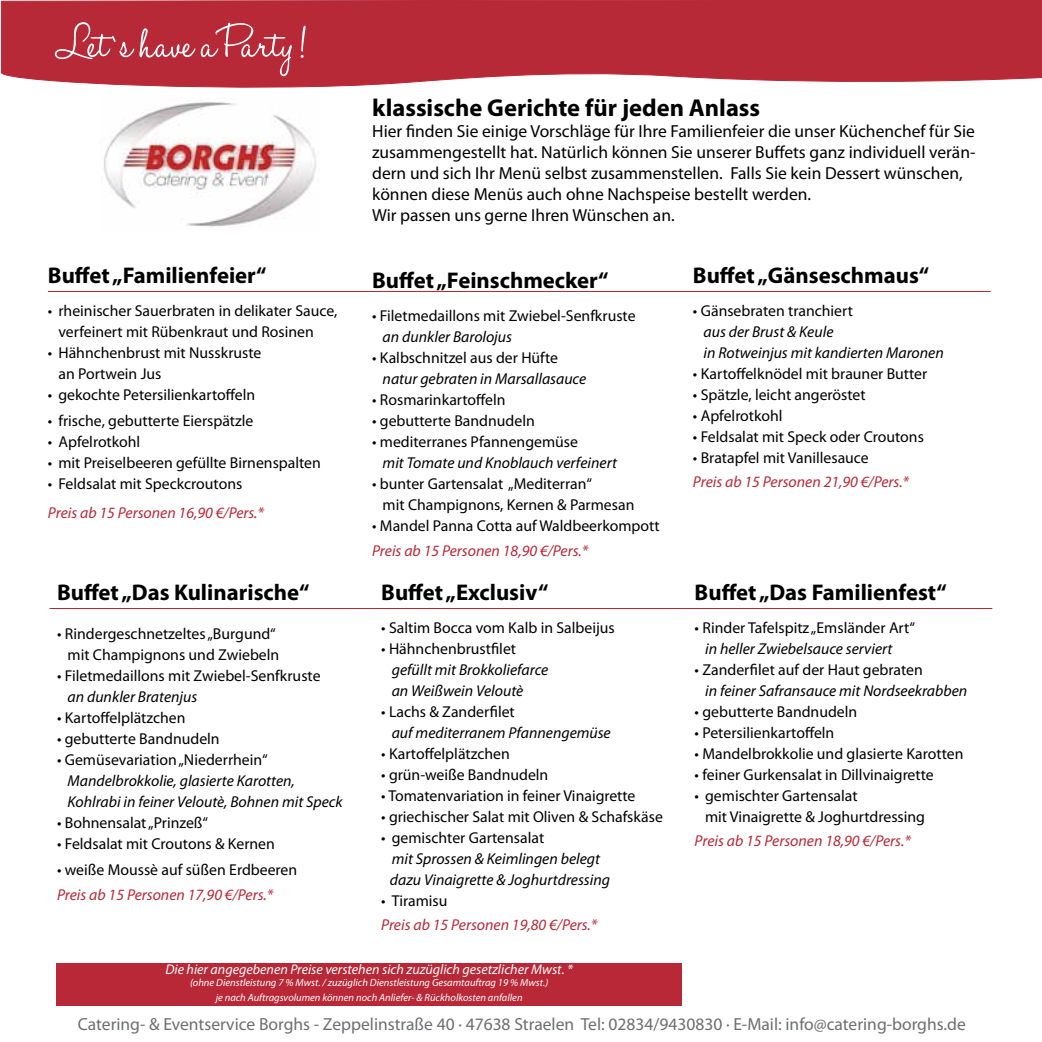
<style>
.page{position:relative;width:1042px;height:1042px;background:#fff}
.page>*{position:absolute;margin:0;border:0;box-sizing:border-box;transform-origin:0 0}
.t1{font:52.5px "Halo Handletter";color:#fff}
.t2{font:700 24.5px "Myriad Pro";color:#000}
.t3{font:700 22.75px "Myriad Pro";color:#000}
.t4{font:17.5px/21px "Myriad Pro";color:#000}
.t5{font:17.5px "Myriad Pro";color:#6d6e71}
.t6{font:15.75px/21px "Myriad Pro";color:#000}
.t7{font:italic 15.75px/21px "Myriad Pro";color:#000}
.t8{font:italic 15.75px "Myriad Pro";color:#b82937}
.t9{font:italic 14px "Myriad Pro";color:#fff}
.t10{font:italic 10.5px/14.7px "Myriad Pro";color:#fff;text-align:center}
</style>
<div class="page">
<svg style="left:1px;top:0;width:1041px;height:88px;background:#bd3946"></svg>
<img style="left:104px;top:102px;width:212px;height:125px">
<hr style="left:48px;top:291px;width:942px;height:1px;background:#b82937">
<hr style="left:50px;top:608px;width:942px;height:1px;background:#b82937">
<div style="left:57px;top:963px;width:625px;height:42px;background:#b82837"></div>
<h1 class="t1" style="left:55px;top:15px;width:253px">Let`s have a Party !</h1>
<h3 class="t3" style="left:48px;top:260px;width:220px">Buffet „Familienfeier“</h3>
<p class="t6" style="left:58px;top:300px;width:280px;text-indent:-11px">• rheinischer Sauerbraten in delikater Sauce, verfeinert mit Rübenkraut und Rosinen</p>
<p class="t6" style="left:58px;top:342px;width:204px;text-indent:-11px">• Hähnchenbrust mit Nusskruste an Portwein Jus</p>
<p class="t6" style="left:48px;top:384px;width:209px">• gekochte Petersilienkartoffeln</p>
<p class="t6" style="left:48px;top:410px;width:207px">• frische, gebutterte Eierspätzle</p>
<p class="t6" style="left:48px;top:431px;width:94px">• Apfelrotkohl</p>
<p class="t6" style="left:48px;top:452px;width:274px">• mit Preiselbeeren gefüllte Birnenspalten</p>
<p class="t6" style="left:48px;top:473px;width:196px">• Feldsalat mit Speckcroutons</p>
<p class="t8" style="left:48px;top:503px;width:218px">Preis ab 15 Personen 16,90 €/Pers.*</p>
<h3 class="t3" style="left:57px;top:577px;width:254px">Buffet „Das Kulinarische“</h3>
<p class="t6" style="left:57px;top:623px;width:224px;text-align:right">• Rindergeschnetzeltes „Burgund“ mit Champignons und Zwiebeln</p>
<p class="t6" style="left:57px;top:665px;width:265px">• Filetmedaillons mit Zwiebel-Senfkruste</p>
<p class="t7" style="left:68px;top:686px;width:131px">an dunkler Bratenjus</p>
<p class="t6" style="left:57px;top:707px;width:130px">• Kartoffelplätzchen</p>
<p class="t6" style="left:57px;top:728px;width:164px">• gebutterte Bandnudeln</p>
<p class="t6" style="left:57px;top:749px;width:212px">• Gemüsevariation „Niederrhein“</p>
<p class="t7" style="left:68px;top:770px;width:277px">Mandelbrokkolie, glasierte Karotten,<br>Kohlrabi in feiner Veloutè, Bohnen mit Speck</p>
<p class="t6" style="left:57px;top:812px;width:153px">• Bohnensalat „Prinzeß“</p>
<p class="t6" style="left:57px;top:833px;width:219px">• Feldsalat mit Croutons &amp; Kernen</p>
<p class="t6" style="left:57px;top:859px;width:242px">• weiße Moussè auf süßen Erdbeeren</p>
<p class="t8" style="left:57px;top:885px;width:218px">Preis ab 15 Personen 17,90 €/Pers.*</p>
<h2 class="t2" style="left:372px;top:92px;width:389px">klassische Gerichte für jeden Anlass</h2>
<p class="t4" style="left:372px;top:121px;width:605px">Hier finden Sie einige Vorschläge für Ihre Familienfeier die unser Küchenchef für Sie zusammengestellt hat. Natürlich können Sie unserer Buffets ganz individuell verän&shy;dern und sich Ihr Menü selbst zusammenstellen. Falls Sie kein Dessert wünschen, können diese Menüs auch ohne Nachspeise bestellt werden.<br>Wir passen uns gerne Ihren Wünschen an.</p>
<h3 class="t3" style="left:372px;top:265px;width:238px">Buffet „Feinschmecker“</h3>
<p class="t6" style="left:372px;top:305px;width:265px">• Filetmedaillons mit Zwiebel-Senfkruste</p>
<p class="t7" style="left:383px;top:326px;width:131px">an dunkler Barolojus</p>
<p class="t6" style="left:372px;top:347px;width:187px">• Kalbschnitzel aus der Hüfte</p>
<p class="t7" style="left:383px;top:368px;width:205px">natur gebraten in Marsallasauce</p>
<p class="t6" style="left:372px;top:389px;width:135px">• Rosmarinkartoffeln</p>
<p class="t6" style="left:372px;top:410px;width:164px">• gebutterte Bandnudeln</p>
<p class="t6" style="left:372px;top:431px;width:207px">• mediterranes Pfannengemüse</p>
<p class="t7" style="left:383px;top:452px;width:236px">mit Tomate und Knoblauch verfeinert</p>
<p class="t6" style="left:383px;top:473px;width:253px;text-indent:-11px">• bunter Gartensalat „Mediterran“<br>mit Champignons, Kernen &amp; Parmesan</p>
<p class="t6" style="left:372px;top:515px;width:289px">• Mandel Panna Cotta auf Waldbeerkompott</p>
<p class="t8" style="left:372px;top:541px;width:218px">Preis ab 15 Personen 18,90 €/Pers.*</p>
<h3 class="t3" style="left:381px;top:577px;width:169px">Buffet „Exclusiv“</h3>
<p class="t6" style="left:381px;top:617px;width:235px">• Saltim Bocca vom Kalb in Salbeijus</p>
<p class="t6" style="left:381px;top:638px;width:136px">• Hähnchenbrustfilet</p>
<p class="t7" style="left:392px;top:659px;width:158px">gefüllt mit Brokkoliefarce an Weißwein Veloutè</p>
<p class="t6" style="left:381px;top:701px;width:135px">• Lachs &amp; Zanderfilet</p>
<p class="t7" style="left:392px;top:722px;width:220px">auf mediterranem Pfannengemüse</p>
<p class="t6" style="left:381px;top:743px;width:130px">• Kartoffelplätzchen</p>
<p class="t6" style="left:381px;top:764px;width:169px">• grün-weiße Bandnudeln</p>
<p class="t6" style="left:381px;top:785px;width:256px">• Tomatenvariation in feiner Vinaigrette</p>
<p class="t6" style="left:381px;top:806px;width:283px">• griechischer Salat mit Oliven &amp; Schafskäse</p>
<p class="t6" style="left:381px;top:827px;width:164px">• gemischter Gartensalat</p>
<p class="t7" style="left:390px;top:848px;width:222px">mit Sprossen &amp; Keimlingen belegt dazu Vinaigrette &amp; Joghurtdressing</p>
<p class="t6" style="left:381px;top:889px;width:68px">• Tiramisu</p>
<p class="t8" style="left:381px;top:915px;width:218px">Preis ab 15 Personen 19,80 €/Pers.*</p>
<h3 class="t3" style="left:693px;top:260px;width:238px">Buffet „Gänseschmaus“</h3>
<p class="t6" style="left:693px;top:300px;width:161px">• Gänsebraten tranchiert</p>
<p class="t7" style="left:703px;top:321px;width:242px">aus der Brust &amp; Keule<br>in Rotweinjus mit kandierten Maronen</p>
<p class="t6" style="left:693px;top:363px;width:236px">• Kartoffelknödel mit brauner Butter</p>
<p class="t6" style="left:693px;top:384px;width:174px">• Spätzle, leicht angeröstet</p>
<p class="t6" style="left:693px;top:405px;width:91px">• Apfelrotkohl</p>
<p class="t6" style="left:693px;top:426px;width:232px">• Feldsalat mit Speck oder Croutons</p>
<p class="t6" style="left:693px;top:447px;width:177px">• Bratapfel mit Vanillesauce</p>
<p class="t8" style="left:693px;top:472px;width:218px">Preis ab 15 Personen 21,90 €/Pers.*</p>
<h3 class="t3" style="left:694px;top:577px;width:254px">Buffet „Das Familienfest“</h3>
<p class="t6" style="left:694px;top:617px;width:222px">• Rinder Tafelspitz „Emsländer Art“</p>
<p class="t7" style="left:705px;top:638px;width:189px">in heller Zwiebelsauce serviert</p>
<p class="t6" style="left:694px;top:659px;width:230px">• Zanderfilet auf der Haut gebraten</p>
<p class="t7" style="left:705px;top:680px;width:264px">in feiner Safransauce mit Nordseekrabben</p>
<p class="t6" style="left:694px;top:701px;width:164px">• gebutterte Bandnudeln</p>
<p class="t6" style="left:694px;top:722px;width:141px">• Petersilienkartoffeln</p>
<p class="t6" style="left:694px;top:743px;width:270px">• Mandelbrokkolie und glasierte Karotten</p>
<p class="t6" style="left:694px;top:764px;width:241px">• feiner Gurkensalat in Dillvinaigrette</p>
<p class="t6" style="left:705px;top:785px;width:221px;text-indent:-11px">• gemischter Gartensalat<br>mit Vinaigrette &amp; Joghurtdressing</p>
<p class="t8" style="left:694px;top:831px;width:218px">Preis ab 15 Personen 18,90 €/Pers.*</p>
<p class="t9" style="left:165px;top:960px;width:409px">Die hier angegebenen Preise verstehen sich zuzüglich gesetzlicher Mwst. *</p>
<p class="t10" style="left:190px;top:975px;width:360px">(ohne Dienstleistung 7 % Mwst. / zuzüglich Dienstleistung Gesamtauftrag 19 % Mwst.) je nach Auftragsvolumen können noch Anliefer- &amp; Rückholkosten anfallen</p>
<p class="t5" style="left:78px;top:1013px;width:889px">Catering- &amp; Eventservice Borghs - Zeppelinstraße 40 · 47638 Straelen Tel: 02834/9430830 · E-Mail: info@catering-borghs.de</p>
</div>
